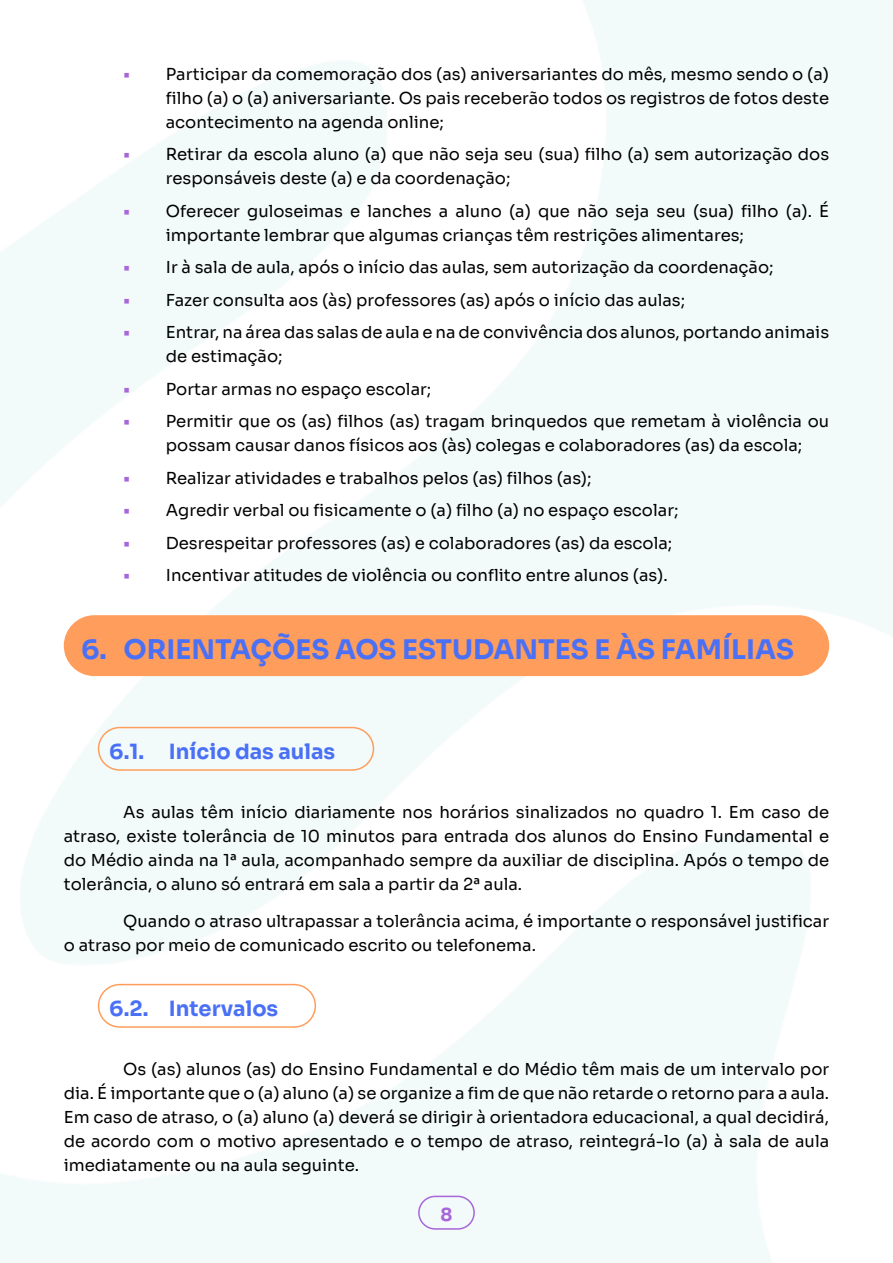
<style>
.page{position:relative;width:893px;height:1263px;background:#fff}
.page>*{position:absolute;margin:0;border:0;box-sizing:border-box;transform-origin:0 0}
.t1{font:700 27px "Sora";color:#4a70f5}
.t2{font:700 21px "Sora";color:#4a70f5}
.t3{font:700 18px "Sora";color:#a866db}
.t4{font:16.5px/24px "Sora";color:#000}
.s1{font-weight:700;color:#a866db}
</style>
<div class="page">
<img style="left:0;top:0;width:893px;height:1263px">
<div style="left:418px;top:1196px;width:57px;height:34px;border:2px solid #a866db;border-radius:16px"></div>
<div style="left:64px;top:615px;width:765px;height:61px;background:#ff9e5c;border-radius:30px"></div>
<div style="left:98px;top:727px;width:276px;height:44px;border:2px solid #ff9e5c;border-radius:21px"></div>
<div style="left:98px;top:984px;width:218px;height:44px;border:2px solid #ff9e5c;border-radius:21px"></div>
<p class="t4" style="left:166px;top:60px;width:665px;text-align:justify;text-indent:-43px"><span class="s1">•</span> Participar da comemoração dos (as) aniversariantes do mês, mesmo sendo o (a) filho (a) o (a) aniversariante. Os pais receberão todos os registros de fotos deste acontecimento na agenda online;</p>
<p class="t4" style="left:166px;top:141px;width:665px;text-indent:-43px"><span class="s1">•</span> Retirar da escola aluno (a) que não seja seu (sua) filho (a) sem autorização dos responsáveis deste (a) e da coordenação;</p>
<p class="t4" style="left:166px;top:197px;width:665px;text-indent:-43px"><span class="s1">•</span> Oferecer guloseimas e lanches a aluno (a) que não seja seu (sua) filho (a). É importante lembrar que algumas crianças têm restrições alimentares;</p>
<p class="t4" style="left:123px;top:254px;width:652px"><span class="s1">•</span> Ir à sala de aula, após o início das aulas, sem autorização da coordenação;</p>
<p class="t4" style="left:123px;top:286px;width:563px"><span class="s1">•</span> Fazer consulta aos (às) professores (as) após o início das aulas;</p>
<p class="t4" style="left:166px;top:319px;width:665px;text-indent:-43px"><span class="s1">•</span> Entrar, na área das salas de aula e na de convivência dos alunos, portando animais de estimação;</p>
<p class="t4" style="left:123px;top:375px;width:309px"><span class="s1">•</span> Portar armas no espaço escolar;</p>
<p class="t4" style="left:166px;top:408px;width:665px;text-indent:-43px"><span class="s1">•</span> Permitir que os (as) filhos (as) tragam brinquedos que remetam à violência ou possam causar danos físicos aos (às) colegas e colaboradores (as) da escola;</p>
<p class="t4" style="left:123px;top:464px;width:470px"><span class="s1">•</span> Realizar atividades e trabalhos pelos (as) filhos (as);</p>
<p class="t4" style="left:123px;top:497px;width:557px"><span class="s1">•</span> Agredir verbal ou fisicamente o (a) filho (a) no espaço escolar;</p>
<p class="t4" style="left:123px;top:529px;width:550px"><span class="s1">•</span> Desrespeitar professores (as) e colaboradores (as) da escola;</p>
<p class="t4" style="left:123px;top:562px;width:546px"><span class="s1">•</span> Incentivar atitudes de violência ou conflito entre alunos (as).</p>
<h1 class="t1" style="left:81px;top:627px;width:714px">6. ORIENTAÇÕES AOS ESTUDANTES E ÀS FAMÍLIAS</h1>
<p class="t2" style="left:109px;top:734px;width:227px">6.1. Início das aulas</p>
<p class="t4" style="left:64px;top:799px;width:767px;text-align:justify;text-indent:60px">As aulas têm início diariamente nos horários sinalizados no quadro 1. Em caso de atraso, existe tolerância de 10 minutos para entrada dos alunos do Ensino Fundamental e do Médio ainda na 1ª aula, acompanhado sempre da auxiliar de disciplina. Após o tempo de tolerância, o aluno só entrará em sala a partir da 2ª aula.</p>
<p class="t4" style="left:64px;top:907px;width:767px;text-indent:60px">Quando o atraso ultrapassar a tolerância acima, é importante o responsável justificar o atraso por meio de comunicado escrito ou telefonema.</p>
<p class="t2" style="left:109px;top:991px;width:171px">6.2. Intervalos</p>
<p class="t4" style="left:64px;top:1056px;width:767px;text-align:justify;text-indent:60px">Os (as) alunos (as) do Ensino Fundamental e do Médio têm mais de um intervalo por dia. É importante que o (a) aluno (a) se organize a fim de que não retarde o retorno para a aula.<br>Em caso de atraso, o (a) aluno (a) deverá se dirigir à orientadora educacional, a qual decidirá, de acordo com o motivo apresentado e o tempo de atraso, reintegrá-lo (a) à sala de aula imediatamente ou na aula seguinte.</p>
<p class="t3" style="left:440px;top:1200px;width:14px">8</p>
</div>
